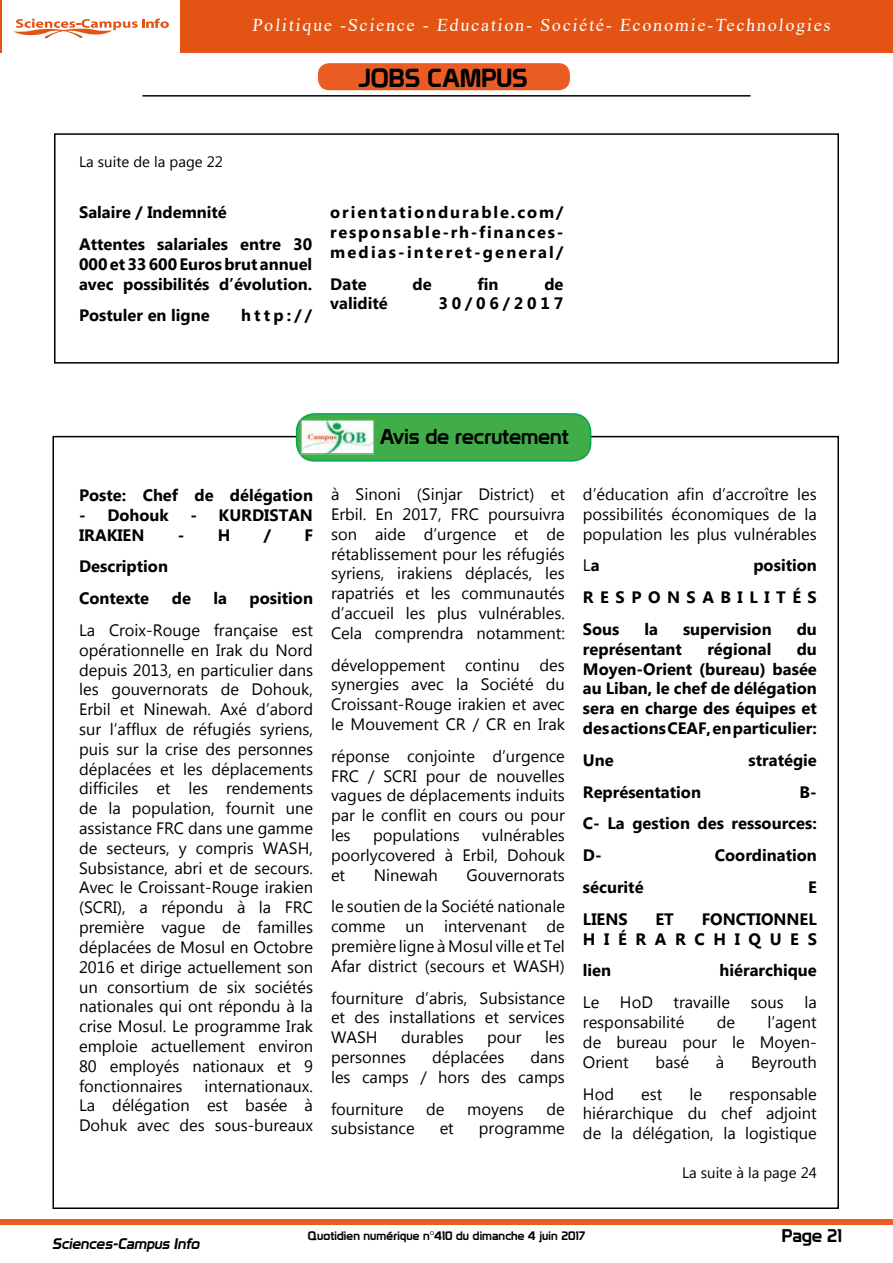
<style>
.page{position:relative;width:893px;height:1263px;background:#fff}
.page>*{position:absolute;margin:0;border:0;box-sizing:border-box;transform-origin:0 0}
.t1{font:25.5px "Prototype";color:#000}
.t2{font:21px "Prototype";color:#000}
.t3{font:18px "Times New Roman";color:#fff}
.t4{font:18px "Prototype";color:#000}
.t5{font:16.5px/19.8px "Myanmar Text";color:#000;text-align:justify}
.t6{font:700 16.5px/19.8px "Myanmar Text";color:#000;text-align:justify}
.t7{font:700 16.5px/19.8px "Myanmar Text";letter-spacing:.52em;color:#000;text-align:right}
.t8{font:15px "Myanmar Text";color:#000}
.t9{font:italic 15px "Prototype";color:#000}
.t10{font:12px "Prototype";letter-spacing:.01em;color:#000}
.s1{font-weight:700}
</style>
<div class="page">
<div style="left:0;top:1219px;width:893px;height:6px;background:#ea5c24"></div>
<hr style="left:0;top:0;width:1px;height:53px;background:#e35414">
<svg style="left:14px;top:19px;width:155px;height:19px"></svg>
<div style="left:181px;top:0;width:712px;height:53px;background:#e35414"></div>
<div style="left:54px;top:133px;width:785px;height:231px;border:2px solid #000"></div>
<hr style="left:142px;top:95px;width:608px;height:2px;background:#000">
<div style="left:319px;top:64px;width:250px;height:26px;background:#ea5c24;border-radius:11px"></div>
<div style="left:318px;top:63px;width:252px;height:27px;border:2px solid #ea5c24;border-radius:11px"></div>
<div style="left:297px;top:414px;width:294px;height:47px;background:#41ad49;border-radius:18px"></div>
<div style="left:296px;top:413px;width:295px;height:49px;border:2px solid #00a651;border-radius:18px"></div>
<img style="left:303px;top:422px;width:69px;height:30px">
<div style="left:300px;top:419px;width:75px;height:36px;border:2px solid #41ad49"></div>
<p class="t8" style="left:79px;top:153px;width:145px">La suite de la page 22</p>
<p class="t3" style="left:252px;top:12px;width:582px">Politique -Science - Education- Société- Economie-Technologies</p>
<h1 class="t1" style="left:359px;top:63px;width:170px">JOBS CAMPUS</h1>
<p class="t6" style="left:79px;top:197px;width:235px;line-height:31.8px">Salaire / Indemnité<br>Attentes salariales entre 30</p>
<p class="t6" style="left:79px;top:254px;width:235px">000 et 33 600 Euros brut annuel avec possibilités d’évolution.</p>
<p class="t6" style="left:79px;top:306px;width:132px">Postuler en ligne</p>
<p class="t6" style="left:241px;top:306px;width:73px">http://</p>
<p class="t6" style="left:330px;top:203px;width:235px">orientationdurable.com/ responsable-rh-finances&shy;medias-interet-general/</p>
<p class="t6" style="left:330px;top:274px;width:38px">Date</p>
<p class="t6" style="left:413px;top:274px;width:21px">de</p>
<p class="t6" style="left:477px;top:274px;width:22px">fin</p>
<p class="t6" style="left:544px;top:274px;width:21px">de</p>
<p class="t6" style="left:330px;top:294px;width:59px">validité</p>
<p class="t6" style="left:438px;top:294px;width:127px">30/06/2017</p>
<p class="t6" style="left:79px;top:485px;width:235px">Poste: Chef de délégation</p>
<p class="t6" style="left:79px;top:505px;width:91px">- Dohouk</p>
<p class="t6" style="left:190px;top:505px;width:124px">- KURDISTAN</p>
<p class="t6" style="left:79px;top:525px;width:67px">IRAKIEN</p>
<p class="t6" style="left:178px;top:525px;width:54px">- H</p>
<p class="t6" style="left:264px;top:525px;width:9px">/</p>
<p class="t6" style="left:304px;top:525px;width:10px">F</p>
<p class="t6" style="left:79px;top:551px;width:90px;line-height:31.8px">Description<br>Contexte</p>
<p class="t6" style="left:172px;top:589px;width:21px">de</p>
<p class="t6" style="left:213px;top:589px;width:15px">la</p>
<p class="t6" style="left:250px;top:589px;width:65px">position</p>
<p class="t5" style="left:79px;top:620px;width:235px">La Croix-Rouge française est opérationnelle en Irak du Nord depuis 2013, en particulier dans les gouvernorats de Dohouk, Erbil et Ninewah. Axé d’abord sur l’afflux de réfugiés syriens, puis sur la crise des personnes déplacées et les déplacements difficiles et les rendements de la population, fournit une assistance FRC dans une gamme de secteurs, y compris WASH, Subsistance, abri et de secours.<br>Avec le Croissant-Rouge irakien (SCRI), a répondu à la FRC première vague de familles déplacées de Mosul en Octobre 2016 et dirige actuellement son un consortium de six sociétés nationales qui ont répondu à la crise Mosul. Le programme Irak emploie actuellement environ 80 employés nationaux et 9 fonctionnaires</p>
<p class="t5" style="left:79px;top:1076px;width:235px;text-indent:125px">internationaux.<br>La délégation est basée à Dohuk avec des sous-bureaux</p>
<p class="t2" style="left:380px;top:424px;width:190px">Avis de recrutement</p>
<p class="t5" style="left:331px;top:484px;width:235px">à Sinoni (Sinjar District) et Erbil. En 2017, FRC poursuivra son aide d’urgence et de rétablissement pour les réfugiés syriens, irakiens déplacés, les rapatriés et les communautés d’accueil les plus vulnérables.<br>Cela comprendra notamment:</p>
<p class="t5" style="left:331px;top:655px;width:235px">développement continu des synergies avec la Société du Croissant-Rouge irakien et avec le Mouvement CR / CR en Irak</p>
<p class="t5" style="left:331px;top:746px;width:235px">réponse conjointe d’urgence FRC / SCRI pour de nouvelles vagues de déplacements induits par le conflit en cours ou pour les</p>
<p class="t5" style="left:331px;top:825px;width:235px;text-indent:151px">vulnérables poorlycovered à Erbil, Dohouk et</p>
<p class="t5" style="left:373px;top:825px;width:88px">populations</p>
<p class="t5" style="left:374px;top:865px;width:65px">Ninewah</p>
<p class="t5" style="left:331px;top:859px;width:235px;line-height:31.8px;text-align:right">Gouvernorats<br>le soutien de la Société nationale</p>
<p class="t5" style="left:331px;top:916px;width:235px">comme un intervenant de première ligne à Mosul ville et Tel Afar district (secours et WASH)</p>
<p class="t5" style="left:331px;top:988px;width:235px">fourniture d’abris, Subsistance et des installations et services WASH</p>
<p class="t5" style="left:401px;top:1027px;width:64px">durables</p>
<p class="t5" style="left:487px;top:1027px;width:36px">pour</p>
<p class="t5" style="left:545px;top:1027px;width:21px">les</p>
<p class="t5" style="left:331px;top:1047px;width:77px">personnes</p>
<p class="t5" style="left:432px;top:1047px;width:74px">déplacées</p>
<p class="t5" style="left:331px;top:1047px;width:235px;text-align:right">dans<br>les camps / hors des camps</p>
<p class="t5" style="left:331px;top:1099px;width:74px">fourniture</p>
<p class="t5" style="left:426px;top:1099px;width:20px">de</p>
<p class="t5" style="left:467px;top:1099px;width:58px">moyens</p>
<p class="t5" style="left:547px;top:1099px;width:20px">de</p>
<p class="t5" style="left:331px;top:1119px;width:85px">subsistance</p>
<p class="t5" style="left:440px;top:1119px;width:16px">et</p>
<p class="t5" style="left:479px;top:1119px;width:87px">programme</p>
<p class="t5" style="left:583px;top:484px;width:235px">d’éducation afin d’accroître les possibilités économiques de la population les plus vulnérables</p>
<p class="t5" style="left:583px;top:556px;width:18px">L<span class="s1">a</span></p>
<p class="t6" style="left:583px;top:550px;width:235px;line-height:31.8px;text-indent:170px">position RESPONSABILITÉS Sous</p>
<p class="t6" style="left:644px;top:619px;width:15px">la</p>
<p class="t6" style="left:683px;top:619px;width:90px">supervision</p>
<p class="t6" style="left:797px;top:619px;width:22px">du</p>
<p class="t6" style="left:583px;top:639px;width:101px">représentant</p>
<p class="t6" style="left:707px;top:639px;width:66px">régional</p>
<p class="t6" style="left:583px;top:639px;width:235px;text-indent:214px">du Moyen-Orient (bureau) basée au Liban, le chef de délégation sera en charge des équipes et des actions CEAF, en particulier:</p>
<p class="t6" style="left:583px;top:750px;width:32px">Une</p>
<p class="t6" style="left:748px;top:750px;width:70px">stratégie</p>
<p class="t6" style="left:583px;top:782px;width:120px">Représentation</p>
<p class="t6" style="left:583px;top:776px;width:235px;line-height:31.8px;text-indent:217px">B-C- La gestion des ressources:<br>D-</p>
<p class="t6" style="left:715px;top:846px;width:103px">Coordination</p>
<p class="t6" style="left:583px;top:877px;width:62px">sécurité</p>
<p class="t6" style="left:808px;top:877px;width:10px">E</p>
<p class="t6" style="left:583px;top:909px;width:46px">LIENS</p>
<p class="t6" style="left:655px;top:909px;width:20px">ET</p>
<p class="t7" style="left:583px;top:909px;width:235px">FONCTIONNEL<br>HIÉRARCHIQUES</p>
<p class="t6" style="left:583px;top:961px;width:30px">lien</p>
<p class="t6" style="left:720px;top:961px;width:99px">hiérarchique</p>
<p class="t5" style="left:583px;top:993px;width:71px">Le HoD</p>
<p class="t5" style="left:673px;top:993px;width:58px">travaille</p>
<p class="t5" style="left:751px;top:993px;width:34px">sous</p>
<p class="t5" style="left:804px;top:993px;width:14px">la</p>
<p class="t5" style="left:583px;top:1012px;width:103px">responsabilité</p>
<p class="t5" style="left:717px;top:1012px;width:20px">de</p>
<p class="t5" style="left:583px;top:1012px;width:235px;text-indent:184px">l’agent de bureau pour le Moyen-Orient</p>
<p class="t5" style="left:655px;top:1052px;width:35px">basé</p>
<p class="t5" style="left:716px;top:1052px;width:10px">à</p>
<p class="t5" style="left:751px;top:1052px;width:67px">Beyrouth</p>
<p class="t5" style="left:583px;top:1084px;width:235px;text-indent:146px">responsable hiérarchique du chef adjoint de la délégation, la logistique</p>
<p class="t5" style="left:583px;top:1084px;width:33px">Hod</p>
<p class="t5" style="left:641px;top:1084px;width:23px">est</p>
<p class="t5" style="left:689px;top:1084px;width:14px">le</p>
<p class="t8" style="left:682px;top:1164px;width:136px">La suite à la page 24</p>
<p class="t9" style="left:52px;top:1234px;width:152px">Sciences-Campus Info</p>
<p class="t4" style="left:782px;top:1225px;width:62px">Page 21</p>
<p class="t10" style="left:308px;top:1228px;width:279px">Quotidien numérique n°410 du dimanche 4 juin 2017</p>
</div>
